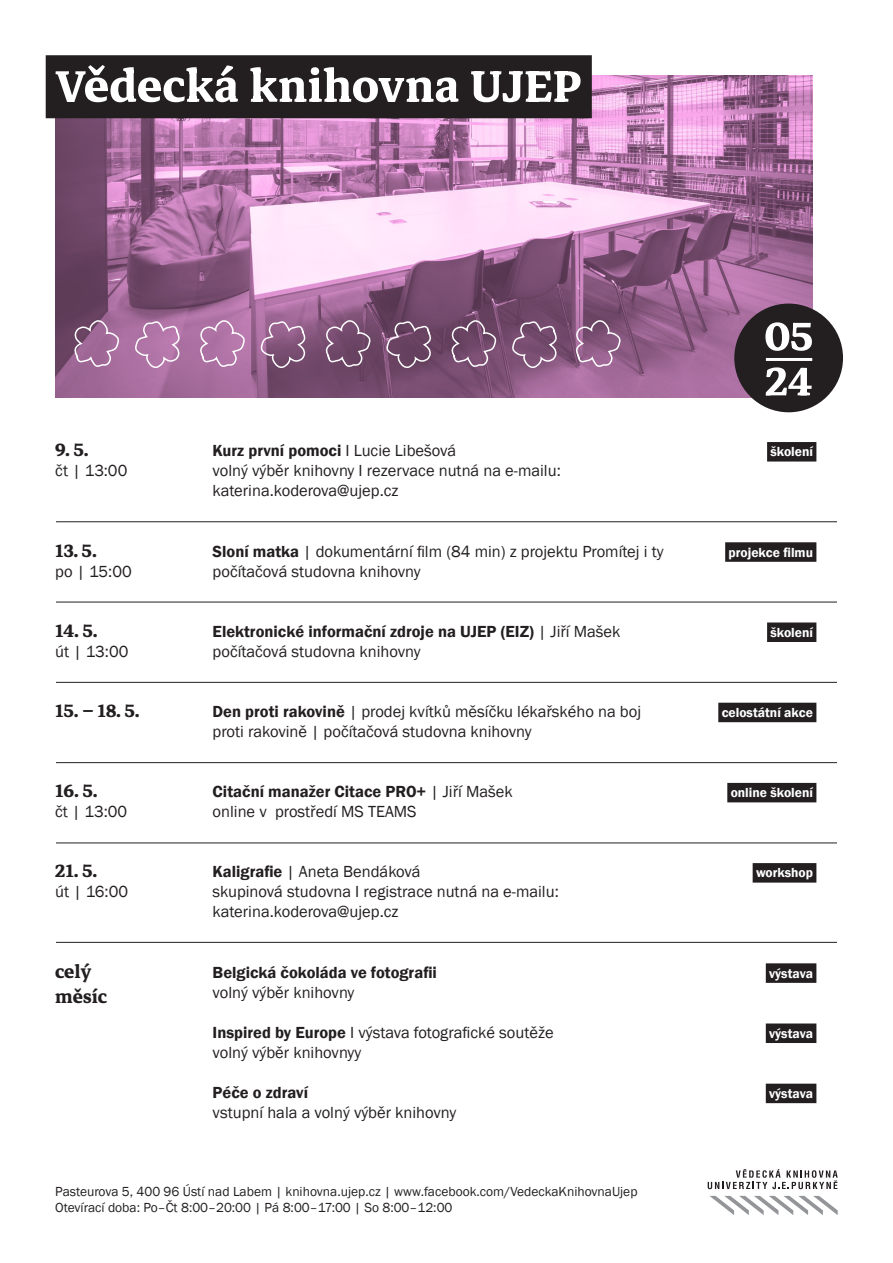
<style>
.page{position:relative;width:893px;height:1263px;background:#fff}
.page>*{position:absolute;margin:0;border:0;box-sizing:border-box;transform-origin:0 0}
.hlavni_nadpis{font:700 63px "Markazi Text";letter-spacing:.005em;color:#fff}
.t1{font:700 57px "Markazi Text";color:#fff}
.datum{font:700 25.5px/25.5px "Markazi Text";color:#231f20}
.popis_akce{font:16.5px/20.1px "Franklin Gothic";color:#231f20}
.popis_akce-2{font:600 16.5px "Franklin Gothic";color:#231f20}
.cas{font:16.5px "Franklin Gothic";color:#231f20}
.zapati{font:13.5px "Franklin Gothic";color:#231f20}
.typ_akce{font:600 13.5px "Franklin Gothic";color:#fff}
.s1{font-weight:400}
.s2{font-weight:600}
</style>
<div class="page">
<img style="left:55px;top:75px;width:757px;height:322px">
<div style="left:46px;top:55px;width:546px;height:63px;background:#231f20"></div>
<div style="left:767px;top:442px;width:49px;height:19px;background:#231f20"></div>
<div style="left:725px;top:542px;width:91px;height:20px;background:#231f20"></div>
<div style="left:767px;top:622px;width:49px;height:20px;background:#231f20"></div>
<div style="left:718px;top:703px;width:98px;height:19px;background:#231f20"></div>
<div style="left:727px;top:783px;width:89px;height:19px;background:#231f20"></div>
<div style="left:753px;top:863px;width:63px;height:19px;background:#231f20"></div>
<div style="left:766px;top:963px;width:50px;height:20px;background:#231f20"></div>
<div style="left:766px;top:1023px;width:50px;height:20px;background:#231f20"></div>
<div style="left:766px;top:1084px;width:50px;height:19px;background:#231f20"></div>
<svg style="left:710px;top:1196px;width:128px;height:19px"></svg>
<svg style="left:708px;top:1169px;width:130px;height:20px"></svg>
<div style="left:734px;top:304px;width:109px;height:108px;background:#231f20;border-radius:50%"></div>
<hr style="left:766px;top:358px;width:46px;height:3px;background:#fff">
<hr style="left:56px;top:762px;width:781px;height:1px;background:#231f20">
<hr style="left:56px;top:842px;width:781px;height:1px;background:#231f20">
<hr style="left:56px;top:602px;width:781px;height:1px;background:#231f20">
<hr style="left:56px;top:682px;width:781px;height:1px;background:#231f20">
<hr style="left:56px;top:942px;width:781px;height:1px;background:#231f20">
<hr style="left:56px;top:521px;width:781px;height:1px;background:#231f20">
<svg style="left:74px;top:320px;width:45px;height:47px"></svg>
<svg style="left:135px;top:321px;width:45px;height:47px"></svg>
<svg style="left:200px;top:320px;width:45px;height:47px"></svg>
<svg style="left:260px;top:321px;width:45px;height:47px"></svg>
<svg style="left:326px;top:320px;width:45px;height:47px"></svg>
<svg style="left:386px;top:321px;width:45px;height:47px"></svg>
<svg style="left:452px;top:320px;width:45px;height:47px"></svg>
<svg style="left:512px;top:321px;width:45px;height:47px"></svg>
<svg style="left:576px;top:320px;width:45px;height:47px"></svg>
<p class="hlavni_nadpis" style="left:56px;top:50px;width:527px">Vědecká knihovna UJEP</p>
<p class="t1" style="left:764px;top:303px;width:50px">05</p>
<p class="t1" style="left:765px;top:348px;width:48px">24</p>
<p class="datum" style="left:55px;top:439px;width:35px">9. 5.</p>
<p class="cas" style="left:55px;top:461px;width:74px">čt | 13:00</p>
<p class="popis_akce-2" style="left:213px;top:441px;width:245px">Kurz první pomoci <span class="s1">I Lucie Libešová</span></p>
<p class="popis_akce" style="left:213px;top:461px;width:350px">volný výběr knihovny I rezervace nutná na e-mailu:</p>
<p class="popis_akce" style="left:213px;top:481px;width:187px">katerina.koderova@ujep.cz</p>
<p class="typ_akce" style="left:770px;top:443px;width:44px">školení</p>
<p class="datum" style="left:55px;top:539px;width:43px">13. 5.</p>
<p class="cas" style="left:55px;top:561px;width:78px">po | 15:00</p>
<p class="popis_akce" style="left:213px;top:541px;width:452px"><span class="s2">Sloní matka</span> | dokumentární film (84 min) z projektu Promítej i ty</p>
<p class="popis_akce" style="left:213px;top:561px;width:210px">počítačová studovna knihovny</p>
<p class="typ_akce" style="left:729px;top:544px;width:86px">projekce filmu</p>
<p class="datum" style="left:55px;top:619px;width:44px">14. 5.</p>
<p class="cas" style="left:55px;top:641px;width:75px">út | 13:00</p>
<p class="popis_akce-2" style="left:213px;top:621px;width:409px">Elektronické informační zdroje na UJEP (EIZ) <span class="s1">| Jiří Mašek</span></p>
<p class="popis_akce" style="left:213px;top:642px;width:210px">počítačová studovna knihovny</p>
<p class="typ_akce" style="left:770px;top:624px;width:44px">školení</p>
<p class="datum" style="left:55px;top:700px;width:86px">15. – 18. 5.</p>
<p class="popis_akce" style="left:213px;top:702px;width:430px"><span class="s2">Den proti rakovině</span> | prodej kvítků měsíčku lékařského na boj proti rakovině | počítačová studovna knihovny</p>
<p class="typ_akce" style="left:722px;top:704px;width:93px">celostátní akce</p>
<p class="datum" style="left:55px;top:780px;width:44px">16. 5.</p>
<p class="cas" style="left:55px;top:801px;width:73px">čt | 13:00</p>
<p class="popis_akce-2" style="left:213px;top:781px;width:302px">Citační manažer Citace PRO+ <span class="s1">| Jiří Mašek</span></p>
<p class="popis_akce" style="left:213px;top:802px;width:206px">online v prostředí MS TEAMS</p>
<p class="typ_akce" style="left:731px;top:784px;width:84px">online školení</p>
<p class="datum" style="left:55px;top:860px;width:44px">21. 5.</p>
<p class="cas" style="left:55px;top:882px;width:74px">út | 16:00</p>
<p class="popis_akce" style="left:213px;top:862px;width:210px"><span class="s2">Kaligrafie</span> | Aneta Bendáková</p>
<p class="popis_akce" style="left:213px;top:882px;width:348px">skupinová studovna I registrace nutná na e-mailu: katerina.koderova@ujep.cz</p>
<p class="typ_akce" style="left:756px;top:864px;width:59px">workshop</p>
<p class="datum" style="left:55px;top:960px;width:53px">celý měsíc</p>
<p class="popis_akce-2" style="left:213px;top:962px;width:226px">Belgická čokoláda ve fotografii</p>
<p class="popis_akce" style="left:213px;top:982px;width:143px">volný výběr knihovny</p>
<p class="popis_akce" style="left:213px;top:1022px;width:343px"><span class="s2">Inspired by Europe</span> I výstava fotografické soutěže</p>
<p class="popis_akce" style="left:213px;top:1042px;width:150px">volný výběr knihovnyy</p>
<p class="popis_akce-2" style="left:213px;top:1082px;width:97px">Péče o zdraví</p>
<p class="popis_akce" style="left:213px;top:1103px;width:245px">vstupní hala a volný výběr knihovny</p>
<p class="typ_akce" style="left:769px;top:965px;width:45px">výstava</p>
<p class="typ_akce" style="left:769px;top:1025px;width:45px">výstava</p>
<p class="typ_akce" style="left:769px;top:1085px;width:45px">výstava</p>
<p class="zapati" style="left:55px;top:1183px;width:584px">Pasteurova 5, 400 96 Ústí nad Labem | knihovna.ujep.cz | www.facebook.com/VedeckaKnihovnaUjep</p>
<p class="zapati" style="left:55px;top:1199px;width:399px">Otevírací doba: Po–Čt 8:00–20:00 | Pá 8:00–17:00 | So 8:00–12:00</p>
</div>
